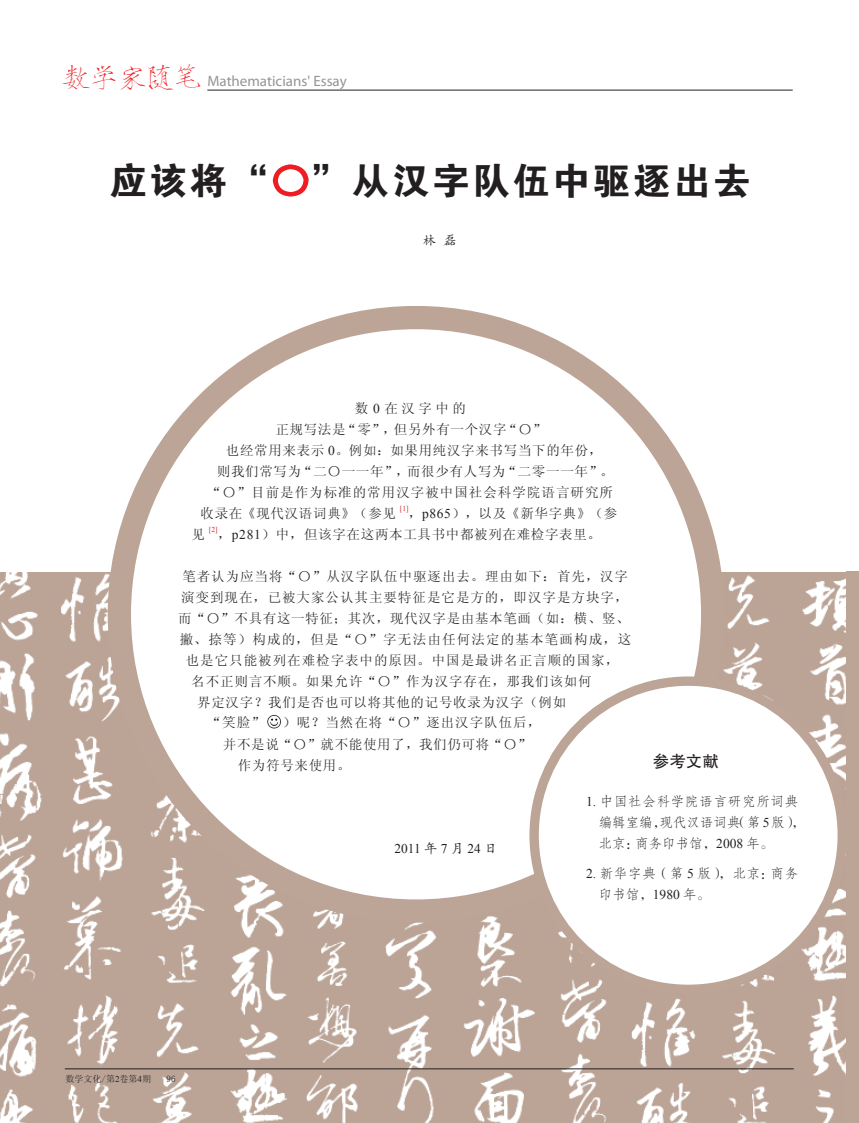
<style>
.page{position:relative;width:859px;height:1123px;background:#fff}
.page>*{position:absolute;margin:0;border:0;box-sizing:border-box;transform-origin:0 0}
.t1{font:37.5px "FZDHTK GBK1 0";letter-spacing:.07em;color:#231f20}
.t2{font:16.5px "FZHTK GBK1 0";color:#231f20}
.t3{font:15px "Myriad Pro";color:#939598}
.t4{font:13.5px "Sim Sun";letter-spacing:.065em;color:#231f20}
.t5{font:13.5px/21px "FZFSK GBK1 0";letter-spacing:.025em;color:#231f20}
.t6{font:13.5px "Sim Sun";letter-spacing:.09em;color:#231f20}
.t7{font:13.5px/21px "FZFSK GBK1 0";letter-spacing:.055em;color:#231f20}
.t8{font:13.5px "FZKTK GBK1 0";color:#231f20}
.t9{font:13.35px "Times New Roman";color:#231f20}
.t10{font:9px "Sim Sun";color:#231f20}
.t11{font:7.5px "Times New Roman";color:#d1232a}
.s1{font-family:"FZSJSJW GB1 0";font-size:27.9px;color:#ee1d23}
.s2{font-family:"FZXH1 K GBK1 0";color:#ee1d23}
.s3{font-family:"Times New Roman"}
.s4{font-family:"FZKTK GBK1 0"}
</style>
<div class="page">
<img style="left:0;top:572px;width:846px;height:551px">
<div style="left:119px;top:317px;width:594px;height:594px;background:#fff;border-radius:50%"></div>
<div style="left:108px;top:306px;width:616px;height:616px;border:23px solid #bca496;border-radius:50%"></div>
<div style="left:534px;top:681px;width:308px;height:308px;background:#fff;border-radius:50%"></div>
<div style="left:529px;top:676px;width:318px;height:318px;border:9px solid #bca496;border-radius:50%"></div>
<hr style="left:207px;top:90px;width:586px;height:1px;background:#231f20">
<hr style="left:65px;top:1068px;width:729px;height:1px;background:#231f20">
<div style="left:846px;top:571px;width:13px;height:552px;background:#bca496"></div>
<svg style="left:272px;top:164px;width:37px;height:33px"></svg>
<img style="left:267px;top:715px;width:14px;height:14px">
<p class="t3" style="left:62px;top:72px;width:286px"><span class="s1">数学家随笔</span> Mathematicians' Essay</p>
<p class="t1" style="left:110px;top:161px;width:642px">应该将“<span class="s2">〇</span>”从汉字队伍中驱逐出去</p>
<p class="t8" style="left:423px;top:233px;width:35px">林磊</p>
<p class="t4" style="left:355px;top:401px;width:112px">数<span class="s3">0</span>在汉字中的</p>
<p class="t4" style="left:275px;top:422px;width:272px">正规写法是“零”，但另外有一个汉字“〇”</p>
<p class="t4" style="left:226px;top:443px;width:378px">也经常用来表示 <span class="s3">0</span>。例如：如果用纯汉字来书写当下的年份，</p>
<p class="t4" style="left:217px;top:464px;width:398px">则我们常写为“二〇一一年”，而很少有人写为“二零一一年”。</p>
<p class="t4" style="left:208px;top:485px;width:407px">“〇”目前是作为标准的常用汉字被中国社会科学院语言研究所</p>
<p class="t4" style="left:200px;top:506px;width:197px">收录在《现代汉语词典》（参见</p>
<p class="t11" style="left:400px;top:503px;width:10px">[1]</p>
<p class="t4" style="left:409px;top:506px;width:210px">，<span class="s3">p865</span>），以及《新华字典》（参</p>
<p class="t4" style="left:191px;top:527px;width:15px">见</p>
<p class="t11" style="left:209px;top:524px;width:10px">[2]</p>
<p class="t4" style="left:218px;top:527px;width:385px">，<span class="s3">p281</span>）中，但该字在这两本工具书中都被列在难检字表里。</p>
<p class="t4" style="left:182px;top:569px;width:447px">笔者认为应当将“〇”从汉字队伍中驱逐出去。理由如下：首先，汉字</p>
<p class="t4" style="left:181px;top:590px;width:449px">演变到现在，已被大家公认其主要特征是它是方的，即汉字是方块字，</p>
<p class="t4" style="left:178px;top:611px;width:453px">而“〇”不具有这一特征；其次，现代汉字是由基本笔画（如：横、竖、</p>
<p class="t6" style="left:180px;top:632px;width:453px">撇、捺等）构成的，但是“〇”字无法由任何法定的基本笔画构成，这</p>
<p class="t4" style="left:186px;top:653px;width:435px">也是它只能被列在难检字表中的原因。中国是最讲名正言顺的国家，</p>
<p class="t4" style="left:191px;top:674px;width:402px">名不正则言不顺。如果允许“〇”作为汉字存在，那我们该如何</p>
<p class="t4" style="left:197px;top:695px;width:371px">界定汉字？我们是否也可以将其他的记号收录为汉字（例如</p>
<p class="t4" style="left:208px;top:715px;width:58px">“笑脸”</p>
<p class="t4" style="left:282px;top:715px;width:260px">）呢？当然在将“〇”逐出汉字队伍后，</p>
<p class="t4" style="left:223px;top:737px;width:310px">并不是说“〇”就不能使用了，我们仍可将“〇”</p>
<p class="t4" style="left:238px;top:758px;width:114px">作为符号来使用。</p>
<p class="t2" style="left:653px;top:752px;width:67px">参考文献</p>
<p class="t5" style="left:599px;top:791px;width:208px;text-indent:-13px"><span class="s3">1.</span> 中国社会科学院语言研究所词典编辑室编，现代汉语词典（第<span class="s3">5</span>版），北京：商务印书馆，<span class="s3">2008</span> 年。</p>
<p class="t7" style="left:599px;top:863px;width:201px;text-indent:-13px"><span class="s3">2.</span> 新华字典（第 <span class="s3">5</span> 版），北京：商务印书馆，<span class="s3">1980</span> 年。</p>
<p class="t9" style="left:395px;top:840px;width:105px">2011<span class="s4">年</span>7<span class="s4">月</span>24<span class="s4">日</span></p>
<p class="t10" style="left:66px;top:1074px;width:87px">数学文化/第<span class="s3">2</span>卷第<span class="s3">4</span>期</p>
<p class="t10" style="left:167px;top:1074px;width:10px">96</p>
</div>
